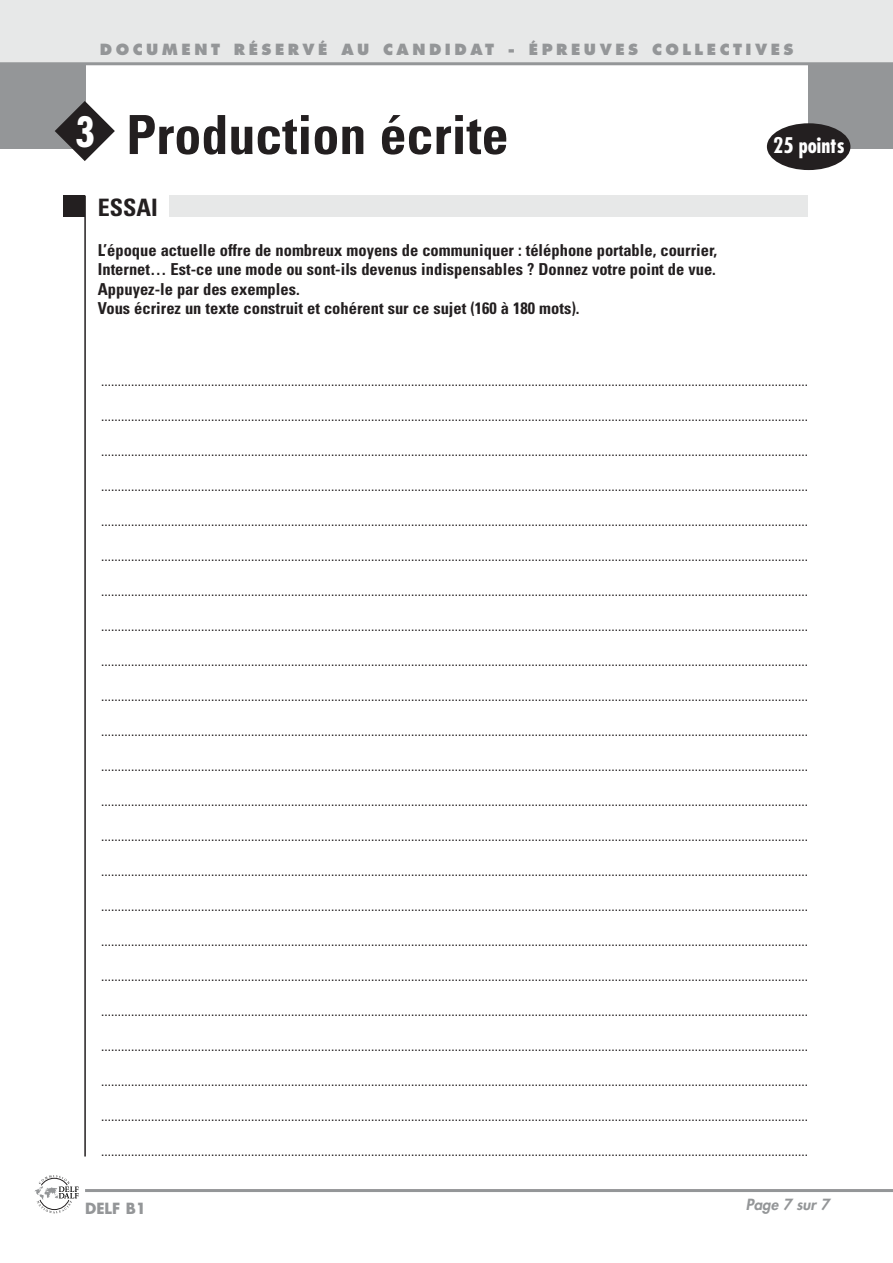
<style>
.page{position:relative;width:893px;height:1263px;background:#fff}
.page>*{position:absolute;margin:0;border:0;box-sizing:border-box;transform-origin:0 0}
.t1{font:700 condensed 54px "Univers";color:#231f20}
.t2{font:700 condensed 24px "Univers";color:#231f20}
.t3{font:700 condensed 21px "Futura";color:#fff}
.t4{font:700 condensed 16.5px/19.5px "Univers";color:#231f20}
.t5{font:800 15px "Futura";letter-spacing:.235em;color:#949698}
.t6{font:italic 800 15px "Futura";color:#949698}
.t7{font:700 15px "Futura";color:#949698}
.t8{font:12px "Univers";color:#231f20}
.s1{font-family:"Futura";font-size:40.65px;color:#fff}
</style>
<div class="page">
<div style="left:808px;top:64px;width:84px;height:85px;background:#949698"></div>
<div style="left:0;top:64px;width:85px;height:85px;background:#949698"></div>
<div style="left:169px;top:196px;width:639px;height:21px;background:#e7e8e8"></div>
<div style="left:64px;top:196px;width:21px;height:21px;background:#231f20"></div>
<hr style="left:84px;top:196px;width:2px;height:961px;background:#231f20">
<div style="left:0;top:0;width:892px;height:64px;background:#e7e8e8"></div>
<hr style="left:85px;top:1189px;width:807px;height:3px;background:#949698">
<hr style="left:0;top:62px;width:892px;height:3px;background:#949698">
<svg style="left:34px;top:1175px;width:45px;height:39px"></svg>
<svg style="left:55px;top:101px;width:60px;height:60px"></svg>
<div style="left:766px;top:123px;width:84px;height:47px;background:#231f20;border-radius:50%"></div>
<p class="t5" style="left:100px;top:43px;width:695px">DOCUMENT RÉSERVÉ AU CANDIDAT - ÉPREUVES COLLECTIVES</p>
<h1 class="t1" style="left:75px;top:115px;width:435px"><span class="s1">3</span> Production écrite</h1>
<h2 class="t2" style="left:98px;top:198px;width:62px">ESSAI</h2>
<p class="t4" style="left:98px;top:242px;width:620px">L’époque actuelle offre de nombreux moyens de communiquer : téléphone portable, courrier, Internet… Est-ce une mode ou sont-ils devenus indispensables ? Donnez votre point de vue.<br>Appuyez-le par des exemples.<br>Vous écrirez un texte construit et cohérent sur ce sujet (160 à 180 mots).</p>
<h3 class="t3" style="left:773px;top:136px;width:73px">25 points</h3>
<p class="t8" style="left:101px;top:377px;width:708px">....................................................................................................................................................................................................................</p>
<p class="t8" style="left:101px;top:412px;width:708px">....................................................................................................................................................................................................................</p>
<p class="t8" style="left:101px;top:447px;width:708px">....................................................................................................................................................................................................................</p>
<p class="t8" style="left:101px;top:482px;width:708px">....................................................................................................................................................................................................................</p>
<p class="t8" style="left:101px;top:517px;width:708px">....................................................................................................................................................................................................................</p>
<p class="t8" style="left:101px;top:552px;width:708px">....................................................................................................................................................................................................................</p>
<p class="t8" style="left:101px;top:587px;width:708px">....................................................................................................................................................................................................................</p>
<p class="t8" style="left:101px;top:622px;width:708px">....................................................................................................................................................................................................................</p>
<p class="t8" style="left:101px;top:657px;width:708px">....................................................................................................................................................................................................................</p>
<p class="t8" style="left:101px;top:692px;width:708px">....................................................................................................................................................................................................................</p>
<p class="t8" style="left:101px;top:727px;width:708px">....................................................................................................................................................................................................................</p>
<p class="t8" style="left:101px;top:762px;width:708px">....................................................................................................................................................................................................................</p>
<p class="t8" style="left:101px;top:797px;width:708px">....................................................................................................................................................................................................................</p>
<p class="t8" style="left:101px;top:832px;width:708px">....................................................................................................................................................................................................................</p>
<p class="t8" style="left:101px;top:867px;width:708px">....................................................................................................................................................................................................................</p>
<p class="t8" style="left:101px;top:902px;width:708px">....................................................................................................................................................................................................................</p>
<p class="t8" style="left:101px;top:937px;width:708px">....................................................................................................................................................................................................................</p>
<p class="t8" style="left:101px;top:972px;width:708px">....................................................................................................................................................................................................................</p>
<p class="t8" style="left:101px;top:1007px;width:708px">....................................................................................................................................................................................................................</p>
<p class="t8" style="left:101px;top:1042px;width:708px">....................................................................................................................................................................................................................</p>
<p class="t8" style="left:101px;top:1077px;width:708px">....................................................................................................................................................................................................................</p>
<p class="t8" style="left:101px;top:1112px;width:708px">....................................................................................................................................................................................................................</p>
<p class="t8" style="left:101px;top:1147px;width:708px">....................................................................................................................................................................................................................</p>
<p class="t7" style="left:85px;top:1201px;width:63px">DELF B1</p>
<p class="t6" style="left:745px;top:1198px;width:85px">Page 7 sur 7</p>
</div>
